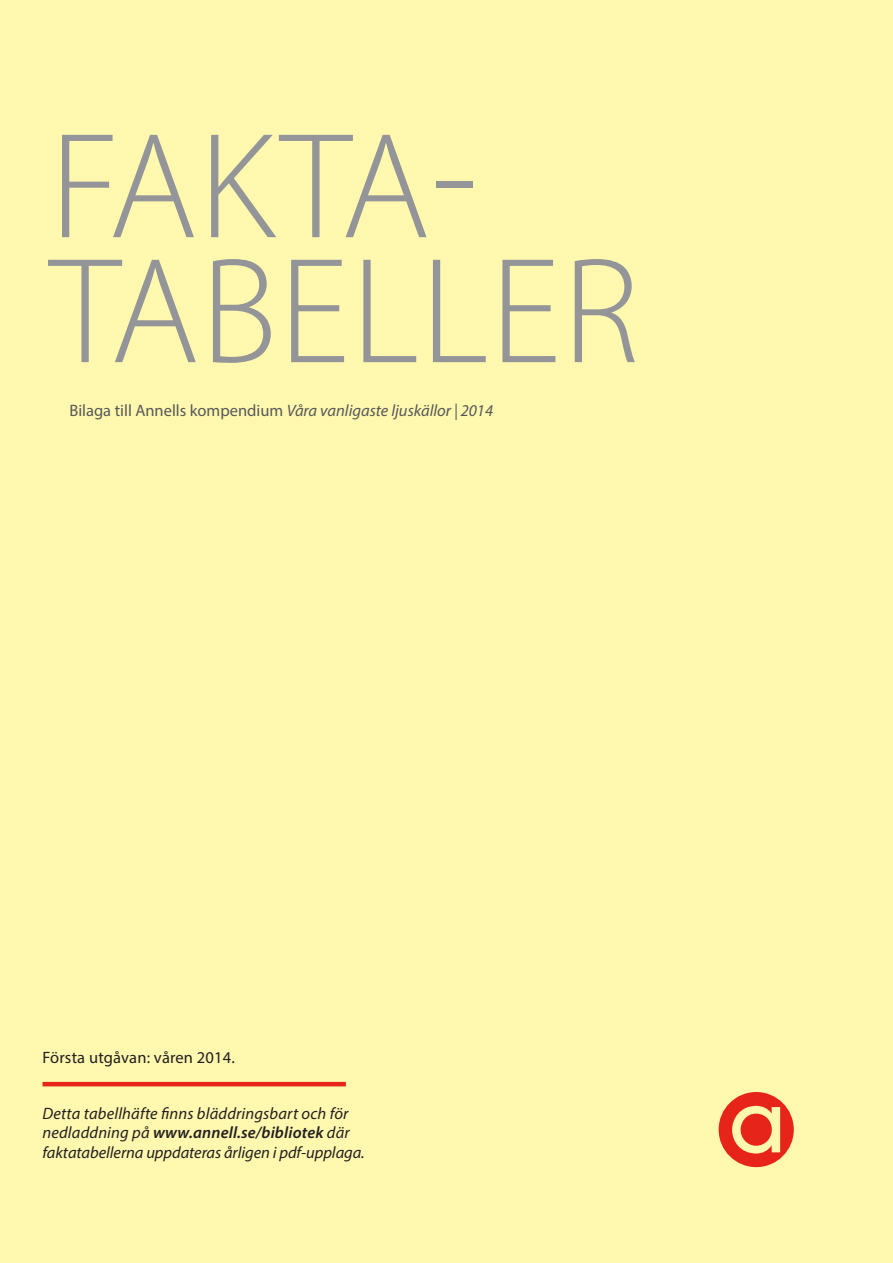
<style>
.page{position:relative;width:893px;height:1263px;background:#fff8ae}
.page>*{position:absolute;margin:0;border:0;box-sizing:border-box;transform-origin:0 0}
.t1{font:300 151.8px/124.9px "Myriad Pro";letter-spacing:.01em;color:#939598}
.t2{font:italic 16.5px/19.5px "Myriad Pro";color:#231f20}
.t3{font:italic 16.5px "Myriad Pro";color:#57585a}
.t4{font:16.5px "Myriad Pro";letter-spacing:.01em;color:#231f20}
.s1{font-style:normal}
.s2{font-weight:600}
</style>
<div class="page">
<hr style="left:43px;top:1082px;width:303px;height:4px;background:#e72419">
<svg style="left:719px;top:1092px;width:75px;height:75px"></svg>
<h1 class="t1" style="left:50px;top:127px;width:591px">FAKTA-<br>TABELLER</h1>
<p class="t3" style="left:69px;top:401px;width:425px"><span class="s1">Bilaga till Annells kompendium</span> Våra vanligaste ljuskällor | 2014</p>
<p class="t4" style="left:43px;top:1048px;width:194px">Första utgåvan: våren 2014.</p>
<p class="t2" style="left:43px;top:1103px;width:324px">Detta tabellhäfte finns bläddringsbart och för nedladdning på <span class="s2">www.annell.se/bibliotek</span> där faktatabellerna uppdateras årligen i pdf-upplaga.</p>
</div>
